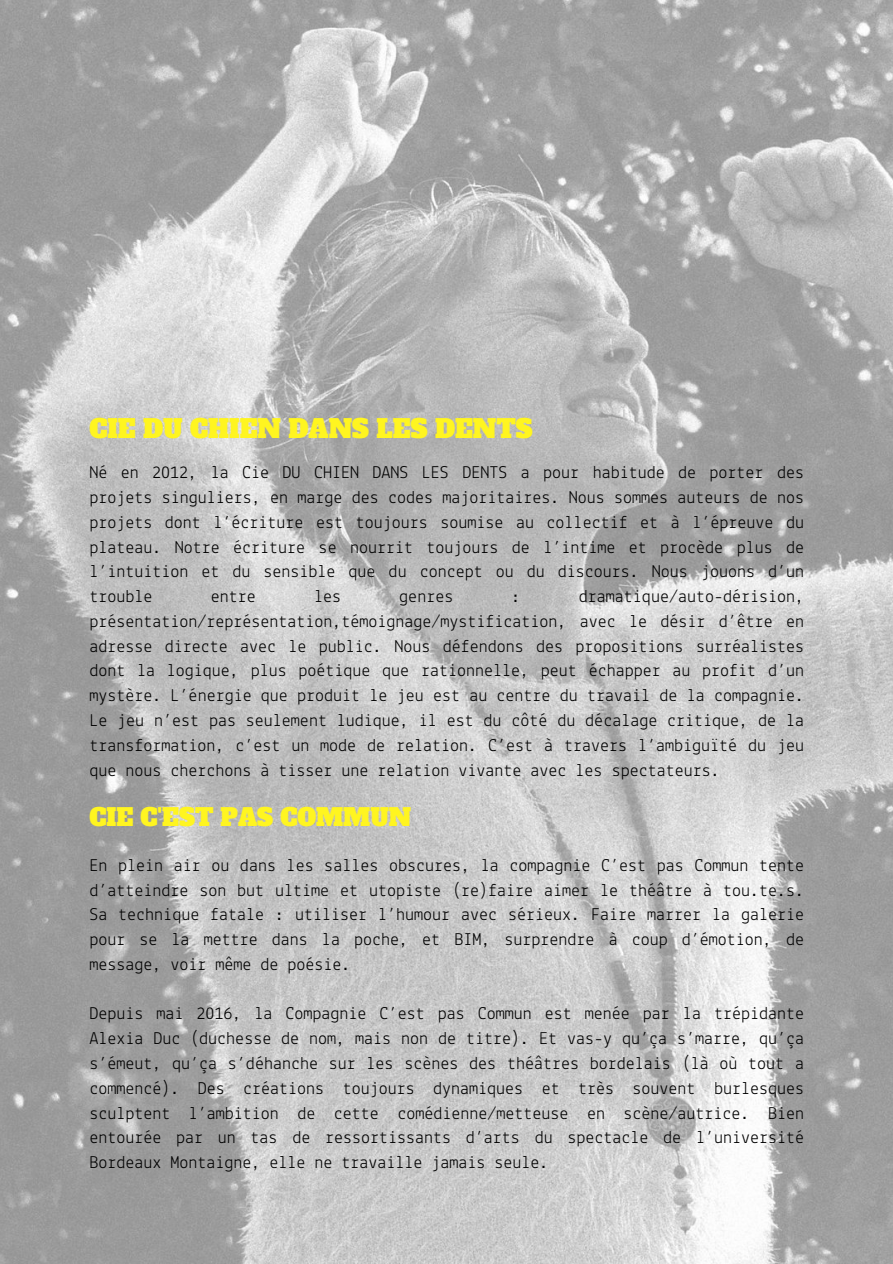
<style>
.page{position:relative;width:893px;height:1264px;background:#fff}
.page>*{position:absolute;margin:0;border:0;box-sizing:border-box;transform-origin:0 0}
.t1{font:25.05px "Alfa Slab One";color:#fff520}
.t2{font:23.7px "Alfa Slab One";color:#fff520}
.t3{font:18px/24.8px "Lekton";color:#000;text-align:justify}
</style>
<div class="page">
<img style="left:0;top:0;width:892px;height:1263px">
<h1 class="t1" style="left:89px;top:412px;width:445px">CIE DU CHIEN DANS LES DENTS</h1>
<p class="t3" style="left:89px;top:461px;width:716px">Né en 2012, la Cie DU CHIEN DANS LES DENTS a pour habitude de porter des projets singuliers, en marge des codes majoritaires. Nous sommes auteurs de nos projets dont l’écriture est toujours soumise au collectif et à l’épreuve du plateau. Notre écriture se nourrit toujours de l’intime et procède plus de l’intuition et du sensible que du concept ou du discours. Nous jouons d’un trouble</p>
<p class="t3" style="left:89px;top:585px;width:716px;text-indent:489px">dramatique/auto-dérision, présentation/représentation,témoignage/mystification, avec le désir d’être en adresse directe avec le public. Nous défendons des propositions surréalistes dont la logique, plus poétique que rationnelle, peut échapper au profit d’un mystère. L’énergie que produit le jeu est au centre du travail de la compagnie.<br>Le jeu n’est pas seulement ludique, il est du côté du décalage critique, de la transformation, c’est un mode de relation. C’est à travers l’ambiguïté du jeu que nous cherchons à tisser une relation vivante avec les spectateurs.</p>
<p class="t3" style="left:211px;top:585px;width:47px">entre</p>
<p class="t3" style="left:314px;top:585px;width:29px">les</p>
<p class="t3" style="left:399px;top:585px;width:56px">genres</p>
<p class="t3" style="left:511px;top:585px;width:10px">:</p>
<h2 class="t2" style="left:89px;top:801px;width:323px">CIE C'EST PAS COMMUN</h2>
<p class="t3" style="left:89px;top:854px;width:716px">En plein air ou dans les salles obscures, la compagnie C’est pas Commun tente d’atteindre son but ultime et utopiste (re)faire aimer le théâtre à tou.te.s.<br>Sa technique fatale : utiliser l’humour avec sérieux. Faire marrer la galerie pour se la mettre dans la poche, et BIM, surprendre à coup d’émotion, de message, voir même de poésie.</p>
<p class="t3" style="left:89px;top:1002px;width:716px">Depuis mai 2016, la Compagnie C’est pas Commun est menée par la trépidante Alexia Duc (duchesse de nom, mais non de titre). Et vas-y qu’ça s’marre, qu’ça s’émeut, qu’ça s’déhanche sur les scènes des théâtres bordelais (là où tout a commencé). Des créations toujours dynamiques et très souvent burlesques sculptent l’ambition de cette comédienne/metteuse en scène/autrice. Bien entourée par un tas de ressortissants d’arts du spectacle de l’université Bordeaux Montaigne, elle ne travaille jamais seule.</p>
</div>
